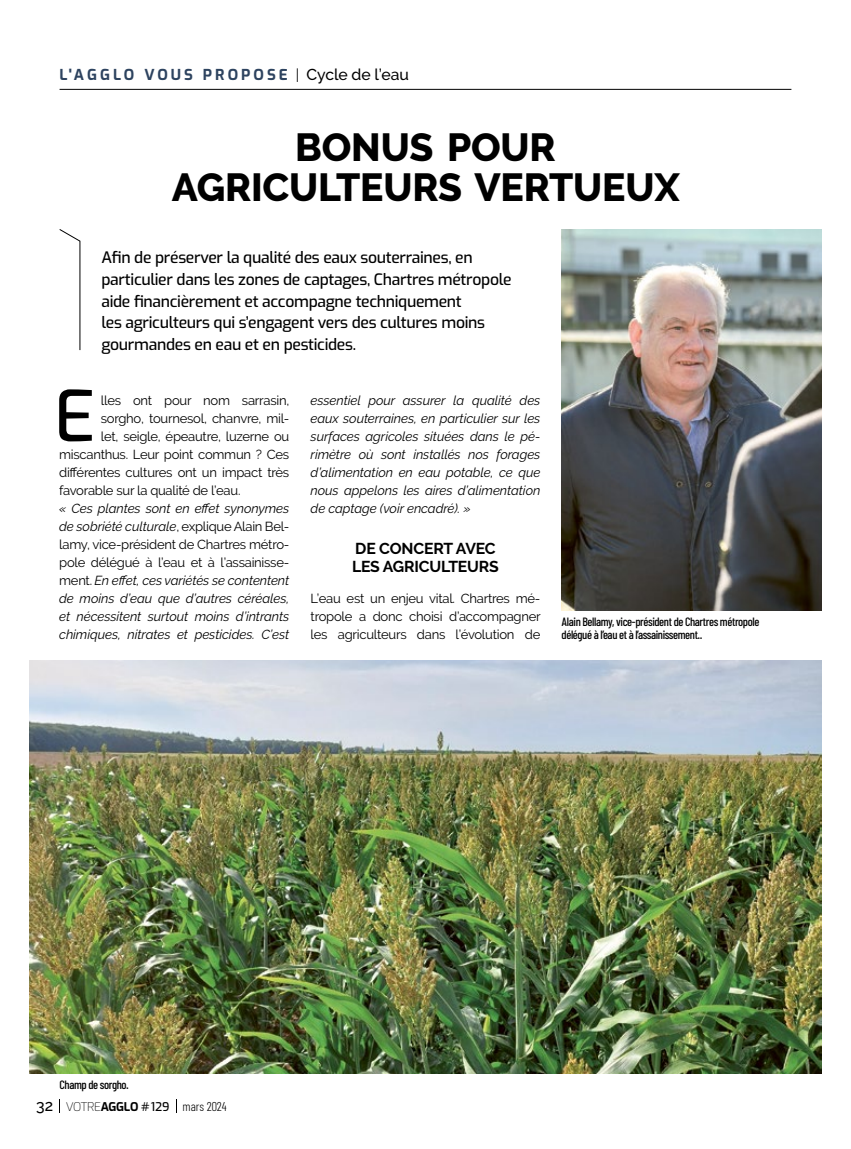
<style>
.page{position:relative;width:851px;height:1149px;background:#fff}
.page>*{position:absolute;margin:0;border:0;box-sizing:border-box;transform-origin:0 0}
.t1{font:500 70.2px "Exo";color:#000}
.t2{font:800 39px/40.5px "Raleway";letter-spacing:-.005em;color:#000;text-align:center}
.t3{font:500 15.75px/21.8px "Exo";letter-spacing:-.02em;color:#000}
.t4{font:700 15.75px/18px "Raleway";letter-spacing:-.01em;color:#000}
.t5{font:700 15px "Exo";letter-spacing:.2em;color:#2d435f}
.t6{font:italic 13.05px/18px "Raleway";letter-spacing:-.005em;color:#000;text-align:justify}
.t7{font:13.05px/18px "Raleway";letter-spacing:-.02em;color:#000;text-align:justify}
.t8{font:300 12.75px "Barlow Condensed";color:#000}
.t9{font:500 12px/13.5px "Barlow Condensed";letter-spacing:-.03em;color:#000}
.s1{font-family:"Raleway";font-weight:400;color:#000}
.s2{font-family:"Raleway";font-weight:500;font-size:15.75px;color:#000}
.s3{font-style:normal}
.s4{font-family:"Raleway";font-weight:500;font-size:15.75px}
.s5{font-family:"Exo";font-weight:200;font-size:12px}
.s6{font-family:"Exo";font-weight:700;font-size:12px}
.s7{font-family:"Exo";font-weight:500;font-size:12px}
</style>
<div class="page">
<img style="left:30px;top:660px;width:791px;height:413px">
<svg style="left:176px;top:1099px;width:1px;height:13px"></svg>
<svg style="left:59px;top:229px;width:21px;height:121px"></svg>
<hr style="left:60px;top:89px;width:731px;height:1px;background:#000">
<img style="left:561px;top:229px;width:260px;height:381px">
<p class="t5" style="left:60px;top:64px;width:351px">L'AGGLO VOUS PROPOSE <span class="s1">|</span> <span class="s2">Cycle de l’eau</span></p>
<h2 class="t2" style="left:172px;top:127px;width:509px">BONUS POUR<br>AGRICULTEURS VERTUEUX</h2>
<p class="t3" style="left:101px;top:245px;width:412px">Afin de préserver la qualité des eaux souterraines, en particulier dans les zones de captages, Chartres métropole aide financièrement et accompagne techniquement<br>les agriculteurs qui s’engagent vers des cultures moins gourmandes en eau et en pesticides.</p>
<h1 class="t1" style="left:54px;top:363px;width:43px">E</h1>
<p class="t7" style="left:101px;top:391px;width:190px">lles ont pour nom sarrasin,</p>
<p class="t7" style="left:101px;top:409px;width:190px">sorgho, tournesol, chanvre, mil-</p>
<p class="t7" style="left:101px;top:427px;width:190px">let, seigle, épeautre, luzerne ou</p>
<p class="t7" style="left:59px;top:445px;width:231px">miscanthus. Leur point commun ? Ces</p>
<p class="t7" style="left:59px;top:463px;width:231px">différentes cultures ont un impact très</p>
<p class="t7" style="left:59px;top:481px;width:183px">favorable sur la qualité de l’eau.</p>
<p class="t6" style="left:59px;top:499px;width:231px">« Ces plantes sont en effet synonymes de sobriété culturale<span class="s3">, explique Alain Bel&shy;lamy, vice-président de Chartres métro&shy;pole délégué à l’eau et à l’assainisse&shy;ment.</span> En effet, ces variétés se contentent de moins d’eau que d’autres céréales, et nécessitent surtout moins d’intrants chimiques, nitrates et pesticides. C’est</p>
<p class="t6" style="left:310px;top:391px;width:231px">essentiel pour assurer la qualité des eaux souterraines, en particulier sur les surfaces agricoles situées dans le pé&shy;rimètre où sont installés nos forages d’alimentation en eau potable, ce que nous appelons les aires d’alimentation de captage (voir encadré). »</p>
<p class="t4" style="left:352px;top:539px;width:148px">DE CONCERT AVEC<br>LES AGRICULTEURS</p>
<p class="t7" style="left:310px;top:589px;width:231px">L’eau est un enjeu vital. Chartres mé&shy;tropole a donc choisi d’accompagner les agriculteurs dans l’évolution de</p>
<p class="t9" style="left:561px;top:614px;width:199px">Alain Bellamy, vice-président de Chartres métropole délégué à l’eau et à l’assainissement..</p>
<p class="t9" style="left:60px;top:1076px;width:71px">Champ de sorgho.</p>
<p class="t8" style="left:36px;top:1098px;width:192px"><span class="s4">32</span> <span class="s5">VOTRE</span><span class="s6">AGGLO</span> <span class="s7"># 129</span> mars 2024</p>
</div>
